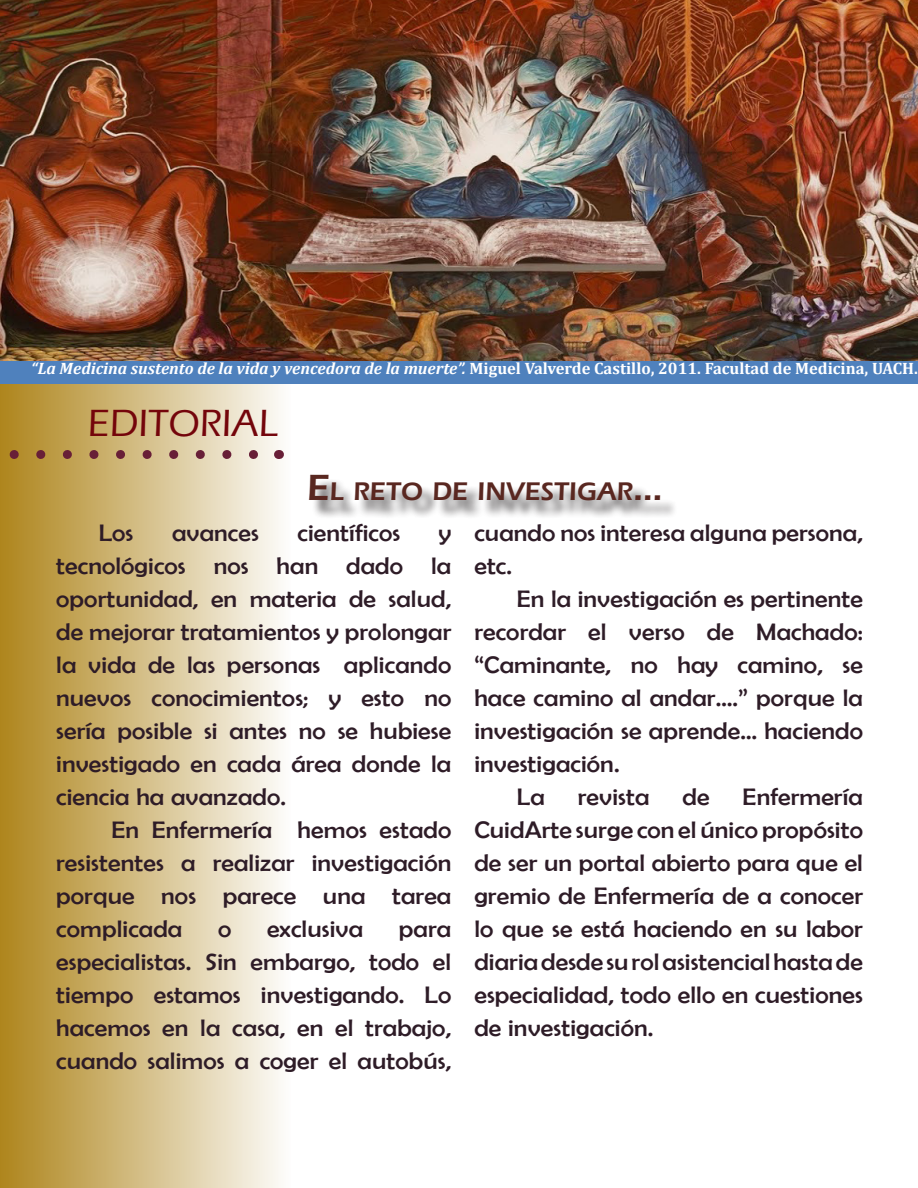
<style>
.page{position:relative;width:918px;height:1188px;background:#fff}
.page>*{position:absolute;margin:0;border:0;box-sizing:border-box;transform-origin:0 0}
.t1{font:500 39px "Eras ITC";color:#74050b}
.t2{font:600 26.25px "Eras ITC";color:#592720}
.t3{font:24px/33px "Berlin Sans FB";letter-spacing:.005em;color:#2e1c27;text-align:justify;scale:1.08 1}
.t4{font:700 16.5px "Cambria";color:#fff}
.s1{font-style:italic}
.s2{font-size:37.5px}
</style>
<div class="page">
<hr style="left:917px;top:0;width:1px;height:387px;background:#4f81bd">
<div style="left:0;top:354px;width:291px;height:834px;background:linear-gradient(to right,#ae841b,#fdfcfb)"></div>
<svg style="left:14px;top:450px;width:251px;height:9px;background:#b79371"></svg>
<img style="left:0;top:0;width:918px;height:361px">
<div style="left:312px;top:478px;width:366px;height:41px;background:#231f20;opacity:.75"></div>
<div style="left:0;top:361px;width:918px;height:23px;background:#4f81bd"></div>
<p class="t4" style="left:31px;top:357px;width:888px"><span class="s1">“La Medicina sustento de la vida y vencedora de la muerte”.</span> Miguel Valverde Castillo, 2011. Facultad de Medicina, UACH.</p>
<h1 class="t1" style="left:88px;top:402px;width:192px">EDITORIAL</h1>
<p class="t2" style="left:307px;top:477px;width:357px"><span class="s2">E</span>L RETO DE INVESTIGAR<span class="s2">…</span></p>
<p class="t3" style="left:99px;top:516px;width:34px">Los</p>
<p class="t3" style="left:172px;top:516px;width:82px">avances</p>
<p class="t3" style="left:298px;top:516px;width:97px">científicos</p>
<p class="t3" style="left:56px;top:516px;width:367px;text-indent:383px">y tecnológicos nos han dado la oportunidad, en materia de salud, de mejorar tratamientos y prolongar la vida de las personas aplicando nuevos conocimientos; y esto no sería posible si antes no se hubiese investigado en cada área donde la ciencia ha avanzado.</p>
<p class="t3" style="left:56px;top:813px;width:367px;text-indent:55px">En Enfermería hemos estado resistentes a realizar investigación porque nos parece una tarea complicada</p>
<p class="t3" style="left:218px;top:912px;width:14px">o</p>
<p class="t3" style="left:267px;top:912px;width:91px">exclusiva</p>
<p class="t3" style="left:56px;top:912px;width:367px;text-indent:343px">para especialistas. Sin embargo, todo el tiempo estamos investigando. Lo hacemos en la casa, en el trabajo, cuando salimos a coger el autobús,</p>
<p class="t3" style="left:474px;top:516px;width:361px">cuando nos interesa alguna persona, etc.</p>
<p class="t3" style="left:517px;top:582px;width:322px">En la investigación es pertinente</p>
<p class="t3" style="left:474px;top:615px;width:361px">recordar el verso de Machado:</p>
<p class="t3" style="left:474px;top:648px;width:361px">“Caminante, no hay camino, se</p>
<p class="t3" style="left:474px;top:681px;width:361px">hace camino al andar….” porque la</p>
<p class="t3" style="left:474px;top:714px;width:361px">investigación se aprende… haciendo</p>
<p class="t3" style="left:474px;top:747px;width:136px">investigación.</p>
<p class="t3" style="left:517px;top:780px;width:27px">La</p>
<p class="t3" style="left:578px;top:780px;width:68px">revista</p>
<p class="t3" style="left:683px;top:780px;width:27px">de</p>
<p class="t3" style="left:474px;top:780px;width:361px;text-indent:268px">Enfermería CuidArte surge con el único propósito de ser un portal abierto para que el gremio de Enfermería de a conocer lo que se está haciendo en su labor diaria desde su rol asistencial hasta de especialidad, todo ello en cuestiones de investigación.</p>
</div>
